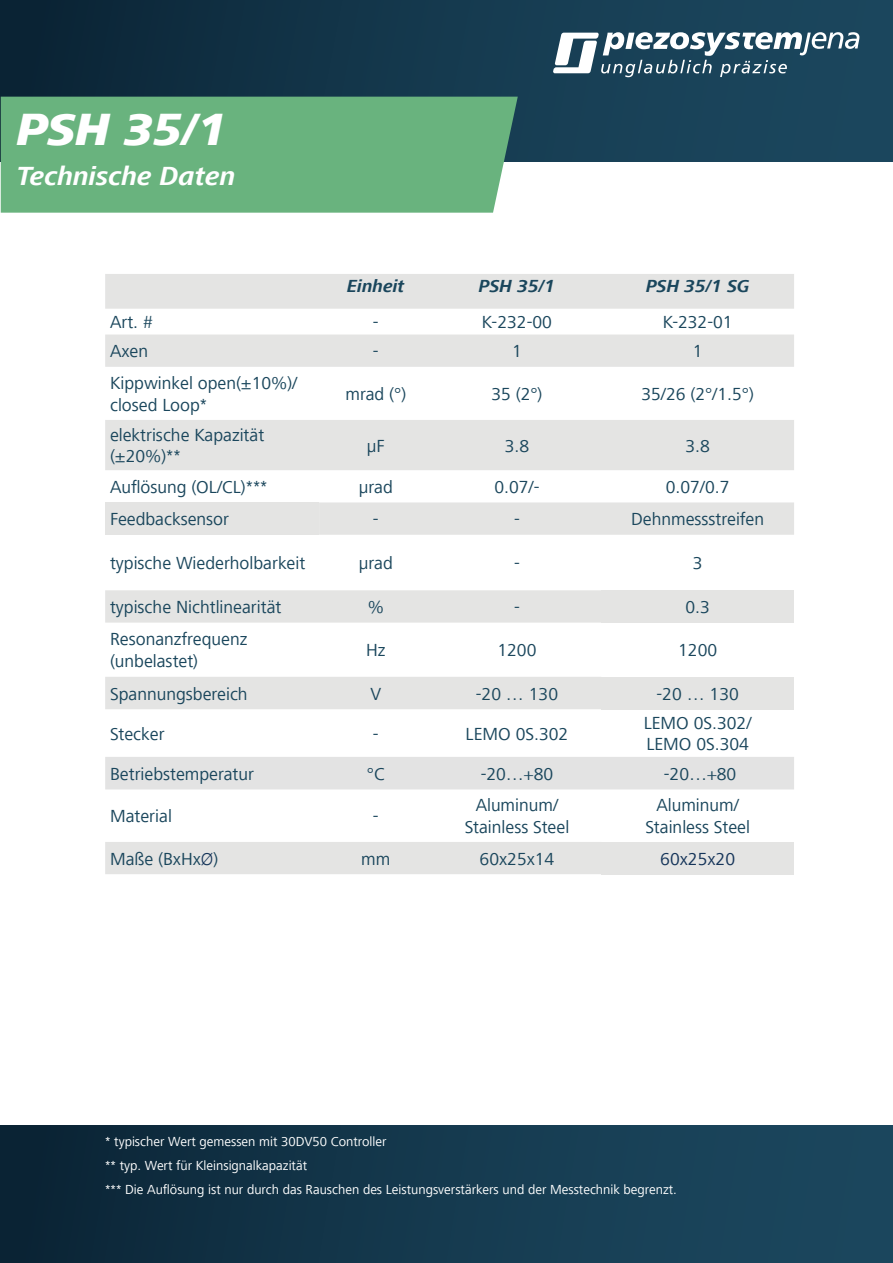
<style>
.page{position:relative;width:893px;height:1263px;background:#fff}
.page>*{position:absolute;margin:0;border:0;box-sizing:border-box;transform-origin:0 0}
.t1{font:italic 800 46.5px "Frutiger Next LT";color:#fff}
.t2{font:italic 700 27px "Frutiger Next LT";color:#fff}
.t3{font:18px/21.6px "Frutiger Next LT";color:#1a465c}
.t4{font:italic 700 18px "Frutiger Next LT";color:#1a465c}
.t5{font:18px "Frutiger Next LT";color:#16355a}
.t6{font:13.5px/24px "Frutiger Next LT";color:#fff}
.s1{font-weight:300;color:#16355a}
</style>
<div class="page">
<div style="left:1px;top:1px;width:892px;height:161px;background:linear-gradient(to right,#0b2536,#1d4b62)"></div>
<svg style="left:553px;top:32px;width:306px;height:45px"></svg>
<div style="left:1px;top:97px;width:517px;height:116px;background:#69b37e"></div>
<div style="left:1px;top:1125px;width:892px;height:138px;background:linear-gradient(to right,#0b2537,#1d4b62)"></div>
<div style="left:105px;top:274px;width:689px;height:35px;background:#e4e4e3"></div>
<div style="left:105px;top:334px;width:689px;height:33px;background:#e4e4e3"></div>
<div style="left:105px;top:420px;width:689px;height:50px;background:#e4e4e3"></div>
<div style="left:105px;top:502px;width:214px;height:33px;background:#e4e4e3"></div>
<div style="left:319px;top:502px;width:475px;height:33px;background:#e4e4e3"></div>
<div style="left:105px;top:590px;width:496px;height:33px;background:#e4e4e3"></div>
<div style="left:601px;top:590px;width:193px;height:33px;background:#e4e4e3"></div>
<div style="left:105px;top:677px;width:496px;height:32px;background:#e4e4e3"></div>
<div style="left:601px;top:677px;width:193px;height:32px;background:#e4e4e3"></div>
<div style="left:105px;top:757px;width:689px;height:32px;background:#e3e3e3"></div>
<div style="left:105px;top:842px;width:496px;height:32px;background:#e4e4e3"></div>
<div style="left:601px;top:842px;width:193px;height:32px;background:#e4e4e3"></div>
<h1 class="t1" style="left:17px;top:103px;width:211px">PSH 35/1</h1>
<h2 class="t2" style="left:17px;top:161px;width:220px">Technische Daten</h2>
<p class="t4" style="left:347px;top:276px;width:59px">Einheit</p>
<p class="t4" style="left:479px;top:276px;width:77px">PSH 35/1</p>
<p class="t4" style="left:646px;top:276px;width:105px">PSH 35/1 SG</p>
<p class="t3" style="left:110px;top:311px;width:44px">Art. #</p>
<p class="t3" style="left:373px;top:311px;width:7px">-</p>
<p class="t3" style="left:482px;top:311px;width:71px">K-232-00</p>
<p class="t3" style="left:663px;top:311px;width:71px">K-232-01</p>
<p class="t3" style="left:110px;top:340px;width:40px">Axen</p>
<p class="t3" style="left:373px;top:340px;width:7px">-</p>
<p class="t3" style="left:512px;top:340px;width:11px">1</p>
<p class="t3" style="left:693px;top:340px;width:11px">1</p>
<p class="t3" style="left:110px;top:372px;width:189px">Kippwinkel open(±10%)/ closed Loop*</p>
<p class="t3" style="left:345px;top:383px;width:62px">mrad (°)</p>
<p class="t3" style="left:491px;top:383px;width:53px">35 (2°)</p>
<p class="t3" style="left:641px;top:383px;width:114px">35/26 (2°/1.5°)</p>
<p class="t3" style="left:110px;top:424px;width:156px">elektrische Kapazität (±20%)**</p>
<p class="t3" style="left:367px;top:435px;width:19px">µF</p>
<p class="t3" style="left:505px;top:435px;width:26px">3.8</p>
<p class="t3" style="left:685px;top:435px;width:26px">3.8</p>
<p class="t3" style="left:110px;top:476px;width:159px">Auflösung (OL/CL)***</p>
<p class="t3" style="left:359px;top:476px;width:36px">µrad</p>
<p class="t3" style="left:494px;top:476px;width:47px">0.07/-</p>
<p class="t3" style="left:666px;top:476px;width:65px">0.07/0.7</p>
<p class="t3" style="left:110px;top:508px;width:121px">Feedbacksensor</p>
<p class="t3" style="left:373px;top:508px;width:7px">-</p>
<p class="t3" style="left:514px;top:508px;width:7px">-</p>
<p class="t3" style="left:631px;top:508px;width:134px">Dehnmessstreifen</p>
<p class="t3" style="left:110px;top:552px;width:197px">typische Wiederholbarkeit</p>
<p class="t3" style="left:359px;top:552px;width:36px">µrad</p>
<p class="t3" style="left:514px;top:552px;width:7px">-</p>
<p class="t3" style="left:693px;top:552px;width:11px">3</p>
<p class="t3" style="left:110px;top:596px;width:173px">typische Nichtlinearität</p>
<p class="t3" style="left:368px;top:596px;width:18px">%</p>
<p class="t3" style="left:514px;top:596px;width:7px">-</p>
<p class="t3" style="left:685px;top:596px;width:26px">0.3</p>
<p class="t3" style="left:110px;top:629px;width:139px">Resonanzfrequenz (unbelastet)</p>
<p class="t3" style="left:366px;top:639px;width:21px">Hz</p>
<p class="t3" style="left:497px;top:639px;width:41px">1200</p>
<p class="t3" style="left:678px;top:639px;width:41px">1200</p>
<p class="t3" style="left:110px;top:683px;width:139px">Spannungsbereich</p>
<p class="t3" style="left:370px;top:683px;width:12px">V</p>
<p class="t3" style="left:476px;top:683px;width:84px">-20 … 130</p>
<p class="t3" style="left:656px;top:683px;width:84px">-20 … 130</p>
<p class="t3" style="left:110px;top:723px;width:56px">Stecker</p>
<p class="t3" style="left:373px;top:723px;width:7px">-</p>
<p class="t3" style="left:466px;top:723px;width:104px">LEMO 0S.302</p>
<p class="t3" style="left:644px;top:712px;width:109px">LEMO 0S.302/<br>LEMO 0S.304</p>
<p class="t3" style="left:110px;top:763px;width:145px">Betriebstemperatur</p>
<p class="t3" style="left:367px;top:763px;width:19px">°C</p>
<p class="t3" style="left:481px;top:763px;width:74px">-20…+80</p>
<p class="t3" style="left:664px;top:763px;width:74px">-20…+80</p>
<p class="t3" style="left:110px;top:805px;width:63px">Material</p>
<p class="t3" style="left:373px;top:805px;width:7px">-</p>
<p class="t3" style="left:465px;top:795px;width:106px;text-align:center">Aluminum/<br>Stainless Steel</p>
<p class="t3" style="left:645px;top:795px;width:106px;text-align:center">Aluminum/<br>Stainless Steel</p>
<p class="t3" style="left:110px;top:848px;width:110px">Maße (BxHx<span class="s1">Ø</span>)</p>
<p class="t3" style="left:361px;top:848px;width:31px">mm</p>
<p class="t3" style="left:480px;top:848px;width:76px">60x25x14</p>
<p class="t5" style="left:660px;top:848px;width:76px">60x25x20</p>
<p class="t6" style="left:105px;top:1129px;width:573px">* typischer Wert gemessen mit 30DV50 Controller<br>** typ. Wert für Kleinsignalkapazität<br>*** Die Auflösung ist nur durch das Rauschen des Leistungsverstärkers und der Messtechnik begrenzt.</p>
</div>
